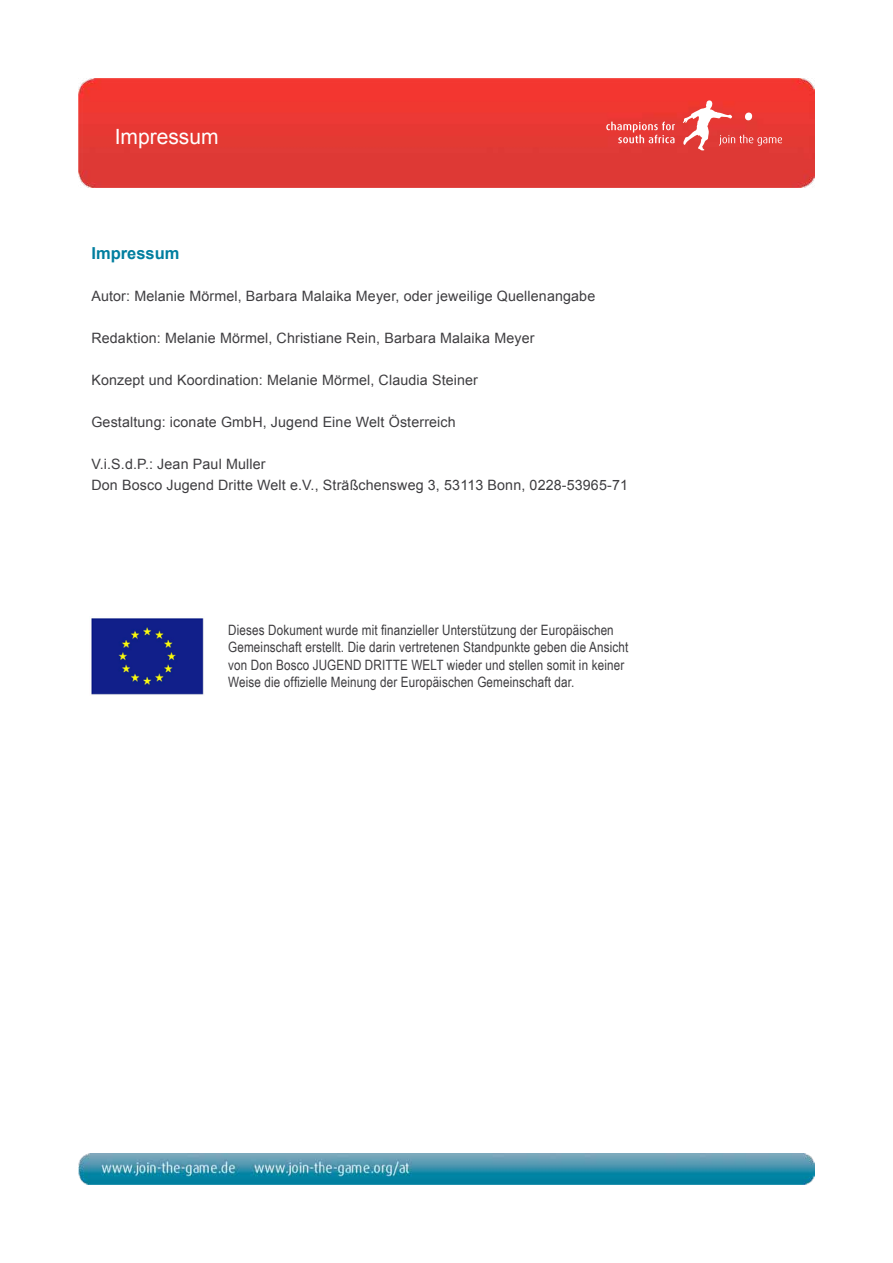
<style>
.page{position:relative;width:893px;height:1263px;background:#fff}
.page>*{position:absolute;margin:0;border:0;box-sizing:border-box;transform-origin:0 0}
.t1{font:21px "Arial";color:#fff}
.t2{font:700 16.5px "Arial";color:#007e9f}
.t3{font:14.25px/21px "Arial";letter-spacing:.01em;color:#3e3d40}
.t4{font:14.25px/17.2px "Arial Narrow";letter-spacing:.01em;color:#3e3d40}
</style>
<div class="page">
<img style="left:78px;top:78px;width:737px;height:109px">
<img style="left:78px;top:1153px;width:737px;height:32px">
<svg style="left:606px;top:122px;width:69px;height:21px"></svg>
<svg style="left:683px;top:100px;width:99px;height:50px;background:#ea5955"></svg>
<img style="left:91px;top:618px;width:113px;height:77px">
<h1 class="t1" style="left:115px;top:122px;width:105px">Impressum</h1>
<p class="t2" style="left:91px;top:242px;width:90px">Impressum</p>
<p class="t3" style="left:91px;top:285px;width:505px">Autor: Melanie Mörmel, Barbara Malaika Meyer, oder jeweilige Quellenangabe</p>
<p class="t3" style="left:91px;top:327px;width:445px">Redaktion: Melanie Mörmel, Christiane Rein, Barbara Malaika Meyer</p>
<p class="t3" style="left:91px;top:369px;width:388px">Konzept und Koordination: Melanie Mörmel, Claudia Steiner</p>
<p class="t3" style="left:91px;top:411px;width:366px">Gestaltung: iconate GmbH, Jugend Eine Welt Österreich</p>
<p class="t3" style="left:91px;top:453px;width:538px">V.i.S.d.P.: Jean Paul Muller<br>Don Bosco Jugend Dritte Welt e.V., Sträßchensweg 3, 53113 Bonn, 0228-53965-71</p>
<p class="t4" style="left:228px;top:621px;width:402px">Dieses Dokument wurde mit finanzieller Unterstützung der Europäischen Gemeinschaft erstellt. Die darin vertretenen Standpunkte geben die Ansicht von Don Bosco JUGEND DRITTE WELT wieder und stellen somit in keiner Weise die offizielle Meinung der Europäischen Gemeinschaft dar.</p>
</div>
